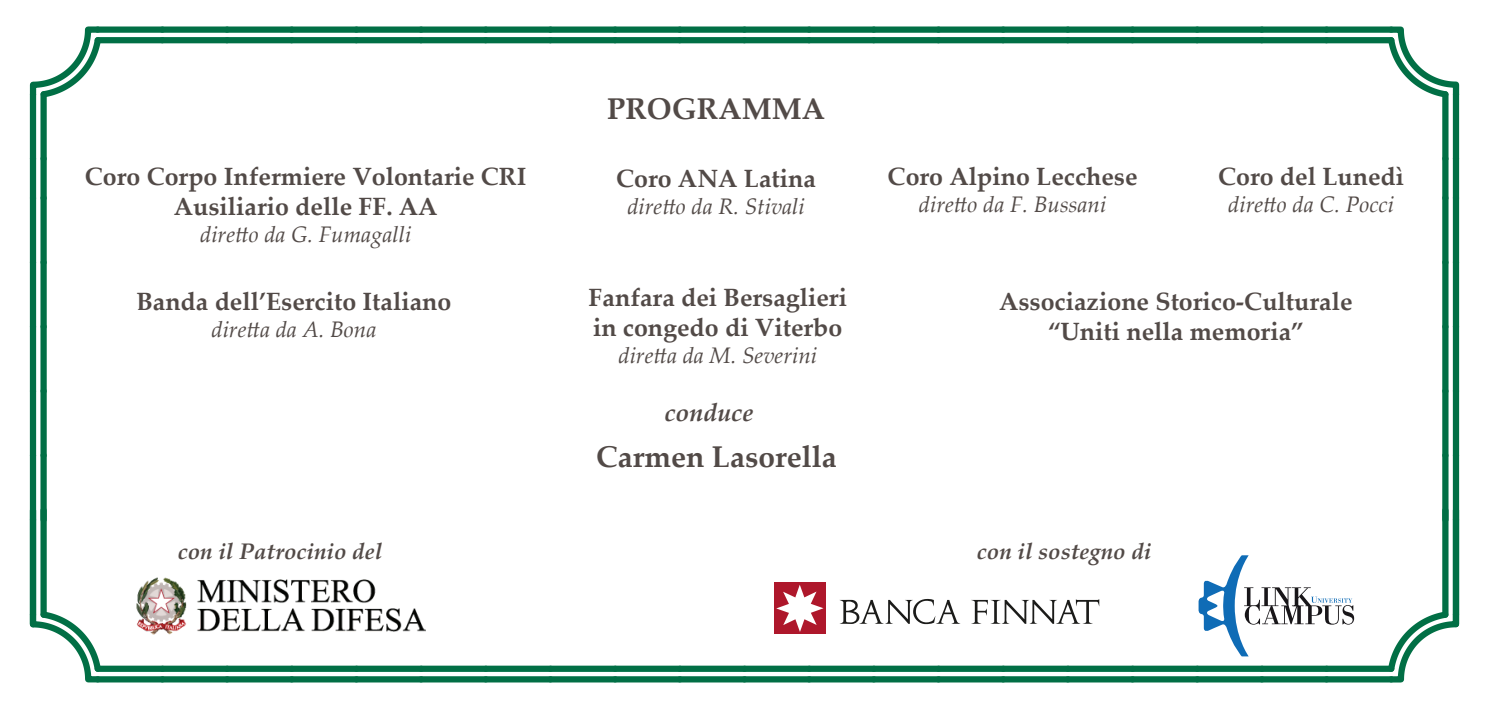
<style>
.page{position:relative;width:1489px;height:709px;background:#fff}
.page>*{position:absolute;margin:0;border:0;box-sizing:border-box;transform-origin:0 0}
.t1{font:700 30px "Palatino Linotype";color:#524a47}
.t2{font:700 25px/30px "Palatino Linotype";color:#524a47;text-align:center}
.t3{font:italic 700 25px "Palatino Linotype";color:#524a47}
.t4{font:italic 22.5px "Palatino Linotype";color:#524a47}
.t5{font:italic 700 22.5px "Palatino Linotype";color:#524a47}
</style>
<div class="page">
<div style="left:40px;top:510px;width:7px;height:105px;background:#016f45"></div>
<div style="left:30px;top:520px;width:6px;height:104px;background:#016f45"></div>
<div style="left:40px;top:455px;width:7px;height:65px;background:#016f45"></div>
<div style="left:30px;top:455px;width:6px;height:65px;background:#016f45"></div>
<div style="left:40px;top:391px;width:7px;height:64px;background:#016f45"></div>
<div style="left:30px;top:391px;width:6px;height:64px;background:#016f45"></div>
<div style="left:40px;top:327px;width:7px;height:64px;background:#016f45"></div>
<div style="left:30px;top:327px;width:6px;height:64px;background:#016f45"></div>
<div style="left:40px;top:262px;width:7px;height:65px;background:#016f45"></div>
<div style="left:30px;top:262px;width:6px;height:65px;background:#016f45"></div>
<div style="left:40px;top:198px;width:7px;height:64px;background:#016f45"></div>
<div style="left:30px;top:198px;width:6px;height:64px;background:#016f45"></div>
<div style="left:40px;top:159px;width:7px;height:39px;background:#016f45"></div>
<div style="left:30px;top:159px;width:6px;height:39px;background:#016f45"></div>
<div style="left:40px;top:94px;width:7px;height:65px;background:#016f45"></div>
<div style="left:30px;top:94px;width:6px;height:65px;background:#016f45"></div>
<div style="left:98px;top:37px;width:64px;height:6px;background:#016f45"></div>
<div style="left:98px;top:26px;width:64px;height:7px;background:#016f45"></div>
<div style="left:162px;top:37px;width:65px;height:6px;background:#016f45"></div>
<div style="left:162px;top:26px;width:65px;height:7px;background:#016f45"></div>
<div style="left:227px;top:37px;width:65px;height:6px;background:#016f45"></div>
<div style="left:227px;top:26px;width:65px;height:7px;background:#016f45"></div>
<div style="left:292px;top:37px;width:64px;height:6px;background:#016f45"></div>
<div style="left:292px;top:26px;width:64px;height:7px;background:#016f45"></div>
<div style="left:356px;top:37px;width:65px;height:6px;background:#016f45"></div>
<div style="left:356px;top:26px;width:65px;height:7px;background:#016f45"></div>
<div style="left:421px;top:37px;width:65px;height:6px;background:#016f45"></div>
<div style="left:421px;top:26px;width:65px;height:7px;background:#016f45"></div>
<div style="left:486px;top:37px;width:64px;height:6px;background:#016f45"></div>
<div style="left:485px;top:26px;width:65px;height:7px;background:#016f45"></div>
<div style="left:550px;top:37px;width:65px;height:6px;background:#016f45"></div>
<div style="left:550px;top:26px;width:65px;height:7px;background:#016f45"></div>
<div style="left:615px;top:37px;width:64px;height:6px;background:#016f45"></div>
<div style="left:615px;top:26px;width:64px;height:7px;background:#016f45"></div>
<div style="left:679px;top:37px;width:65px;height:6px;background:#016f45"></div>
<div style="left:679px;top:26px;width:65px;height:7px;background:#016f45"></div>
<div style="left:744px;top:37px;width:65px;height:6px;background:#016f45"></div>
<div style="left:744px;top:26px;width:65px;height:7px;background:#016f45"></div>
<div style="left:809px;top:37px;width:64px;height:6px;background:#016f45"></div>
<div style="left:809px;top:26px;width:64px;height:7px;background:#016f45"></div>
<div style="left:873px;top:37px;width:65px;height:6px;background:#016f45"></div>
<div style="left:873px;top:26px;width:65px;height:7px;background:#016f45"></div>
<div style="left:938px;top:37px;width:65px;height:6px;background:#016f45"></div>
<div style="left:938px;top:26px;width:65px;height:7px;background:#016f45"></div>
<div style="left:1003px;top:37px;width:64px;height:6px;background:#016f45"></div>
<div style="left:1003px;top:26px;width:64px;height:7px;background:#016f45"></div>
<div style="left:1067px;top:37px;width:65px;height:6px;background:#016f45"></div>
<div style="left:1067px;top:26px;width:65px;height:7px;background:#016f45"></div>
<div style="left:1132px;top:37px;width:65px;height:6px;background:#016f45"></div>
<div style="left:1132px;top:26px;width:65px;height:7px;background:#016f45"></div>
<div style="left:1197px;top:37px;width:64px;height:6px;background:#016f45"></div>
<div style="left:1196px;top:26px;width:65px;height:7px;background:#016f45"></div>
<div style="left:1261px;top:37px;width:65px;height:6px;background:#016f45"></div>
<div style="left:1261px;top:26px;width:65px;height:7px;background:#016f45"></div>
<div style="left:1326px;top:37px;width:65px;height:6px;background:#016f45"></div>
<div style="left:1326px;top:26px;width:65px;height:7px;background:#016f45"></div>
<svg style="left:1442px;top:102px;width:6px;height:57px"></svg>
<div style="left:1452px;top:94px;width:6px;height:65px;background:#016f45"></div>
<svg style="left:1442px;top:159px;width:6px;height:39px"></svg>
<div style="left:1452px;top:159px;width:6px;height:39px;background:#016f45"></div>
<svg style="left:1442px;top:198px;width:6px;height:64px"></svg>
<div style="left:1452px;top:198px;width:6px;height:64px;background:#016f45"></div>
<svg style="left:1442px;top:262px;width:6px;height:65px"></svg>
<div style="left:1452px;top:262px;width:6px;height:65px;background:#016f45"></div>
<svg style="left:1442px;top:327px;width:6px;height:64px"></svg>
<div style="left:1452px;top:327px;width:6px;height:64px;background:#016f45"></div>
<svg style="left:1442px;top:391px;width:6px;height:64px"></svg>
<div style="left:1452px;top:391px;width:6px;height:64px;background:#016f45"></div>
<svg style="left:1442px;top:455px;width:6px;height:55px"></svg>
<div style="left:1452px;top:455px;width:6px;height:65px;background:#016f45"></div>
<svg style="left:1442px;top:510px;width:6px;height:97px"></svg>
<div style="left:1452px;top:510px;width:6px;height:105px;background:#016f45"></div>
<div style="left:1326px;top:666px;width:65px;height:6px;background:#016f45"></div>
<div style="left:1326px;top:676px;width:65px;height:6px;background:#016f45"></div>
<div style="left:1261px;top:666px;width:65px;height:6px;background:#016f45"></div>
<div style="left:1261px;top:676px;width:65px;height:6px;background:#016f45"></div>
<div style="left:1197px;top:666px;width:64px;height:6px;background:#016f45"></div>
<div style="left:1197px;top:676px;width:64px;height:6px;background:#016f45"></div>
<div style="left:1132px;top:666px;width:65px;height:6px;background:#016f45"></div>
<div style="left:1132px;top:676px;width:65px;height:6px;background:#016f45"></div>
<div style="left:1067px;top:666px;width:65px;height:6px;background:#016f45"></div>
<div style="left:1067px;top:676px;width:65px;height:6px;background:#016f45"></div>
<div style="left:1003px;top:666px;width:64px;height:6px;background:#016f45"></div>
<div style="left:1003px;top:676px;width:64px;height:6px;background:#016f45"></div>
<div style="left:938px;top:666px;width:65px;height:6px;background:#016f45"></div>
<div style="left:938px;top:676px;width:65px;height:6px;background:#016f45"></div>
<div style="left:873px;top:666px;width:65px;height:6px;background:#016f45"></div>
<div style="left:873px;top:676px;width:65px;height:6px;background:#016f45"></div>
<div style="left:809px;top:666px;width:64px;height:6px;background:#016f45"></div>
<div style="left:809px;top:676px;width:64px;height:6px;background:#016f45"></div>
<div style="left:744px;top:666px;width:65px;height:6px;background:#016f45"></div>
<div style="left:744px;top:676px;width:65px;height:6px;background:#016f45"></div>
<div style="left:679px;top:666px;width:65px;height:6px;background:#016f45"></div>
<div style="left:679px;top:676px;width:65px;height:6px;background:#016f45"></div>
<div style="left:615px;top:666px;width:64px;height:6px;background:#016f45"></div>
<div style="left:615px;top:676px;width:65px;height:6px;background:#016f45"></div>
<div style="left:550px;top:666px;width:65px;height:6px;background:#016f45"></div>
<div style="left:550px;top:676px;width:65px;height:6px;background:#016f45"></div>
<div style="left:486px;top:666px;width:64px;height:6px;background:#016f45"></div>
<div style="left:486px;top:676px;width:64px;height:6px;background:#016f45"></div>
<div style="left:421px;top:666px;width:65px;height:6px;background:#016f45"></div>
<div style="left:421px;top:676px;width:65px;height:6px;background:#016f45"></div>
<div style="left:356px;top:666px;width:65px;height:6px;background:#016f45"></div>
<div style="left:356px;top:676px;width:65px;height:6px;background:#016f45"></div>
<div style="left:292px;top:666px;width:64px;height:6px;background:#016f45"></div>
<div style="left:292px;top:676px;width:64px;height:6px;background:#016f45"></div>
<div style="left:227px;top:666px;width:65px;height:6px;background:#016f45"></div>
<div style="left:227px;top:676px;width:65px;height:6px;background:#016f45"></div>
<div style="left:162px;top:666px;width:65px;height:6px;background:#016f45"></div>
<div style="left:162px;top:676px;width:65px;height:6px;background:#016f45"></div>
<div style="left:98px;top:666px;width:64px;height:6px;background:#016f45"></div>
<div style="left:98px;top:676px;width:64px;height:6px;background:#016f45"></div>
<svg style="left:29px;top:26px;width:76px;height:75px"></svg>
<svg style="left:1383px;top:26px;width:77px;height:76px"></svg>
<svg style="left:1383px;top:607px;width:77px;height:76px"></svg>
<svg style="left:29px;top:607px;width:76px;height:76px"></svg>
<img style="left:136px;top:577px;width:289px;height:58px">
<svg style="left:1198px;top:555px;width:155px;height:101px"></svg>
<div style="left:774px;top:583px;width:51px;height:51px;background:#ae172b"></div>
<svg style="left:776px;top:585px;width:47px;height:47px"></svg>
<svg style="left:839px;top:599px;width:121px;height:25px"></svg>
<svg style="left:971px;top:599px;width:128px;height:25px"></svg>
<p class="t2" style="left:85px;top:161px;width:443px">Coro Corpo Infermiere Volontarie CRI<br>Ausiliario delle FF. AA</p>
<p class="t4" style="left:200px;top:219px;width:213px">diretto da G. Fumagalli</p>
<p class="t2" style="left:136px;top:286px;width:316px">Banda dell’Esercito Italiano</p>
<p class="t4" style="left:211px;top:314px;width:166px">diretta da A. Bona</p>
<p class="t1" style="left:607px;top:88px;width:219px">PROGRAMMA</p>
<p class="t2" style="left:616px;top:163px;width:201px">Coro ANA Latina</p>
<p class="t4" style="left:627px;top:190px;width:179px">diretto da R. Stivali</p>
<p class="t2" style="left:588px;top:282px;width:260px;text-align:left">Fanfara dei Bersaglieri in congedo di Viterbo</p>
<p class="t4" style="left:618px;top:339px;width:200px">diretta da M. Severini</p>
<p class="t3" style="left:664px;top:395px;width:90px">conduce</p>
<p class="t1" style="left:596px;top:436px;width:242px">Carmen Lasorella</p>
<p class="t2" style="left:887px;top:161px;width:251px">Coro Alpino Lecchese</p>
<p class="t4" style="left:918px;top:189px;width:189px">diretto da F. Bussani</p>
<p class="t2" style="left:1217px;top:161px;width:187px">Coro del Lunedì</p>
<p class="t4" style="left:1228px;top:189px;width:167px">diretto da C. Pocci</p>
<p class="t2" style="left:999px;top:286px;width:355px">Associazione Storico-Culturale “Uniti nella memoria”</p>
<p class="t5" style="left:178px;top:536px;width:206px">con il Patrocinio del</p>
<p class="t5" style="left:976px;top:536px;width:176px">con il sostegno di</p>
</div>
